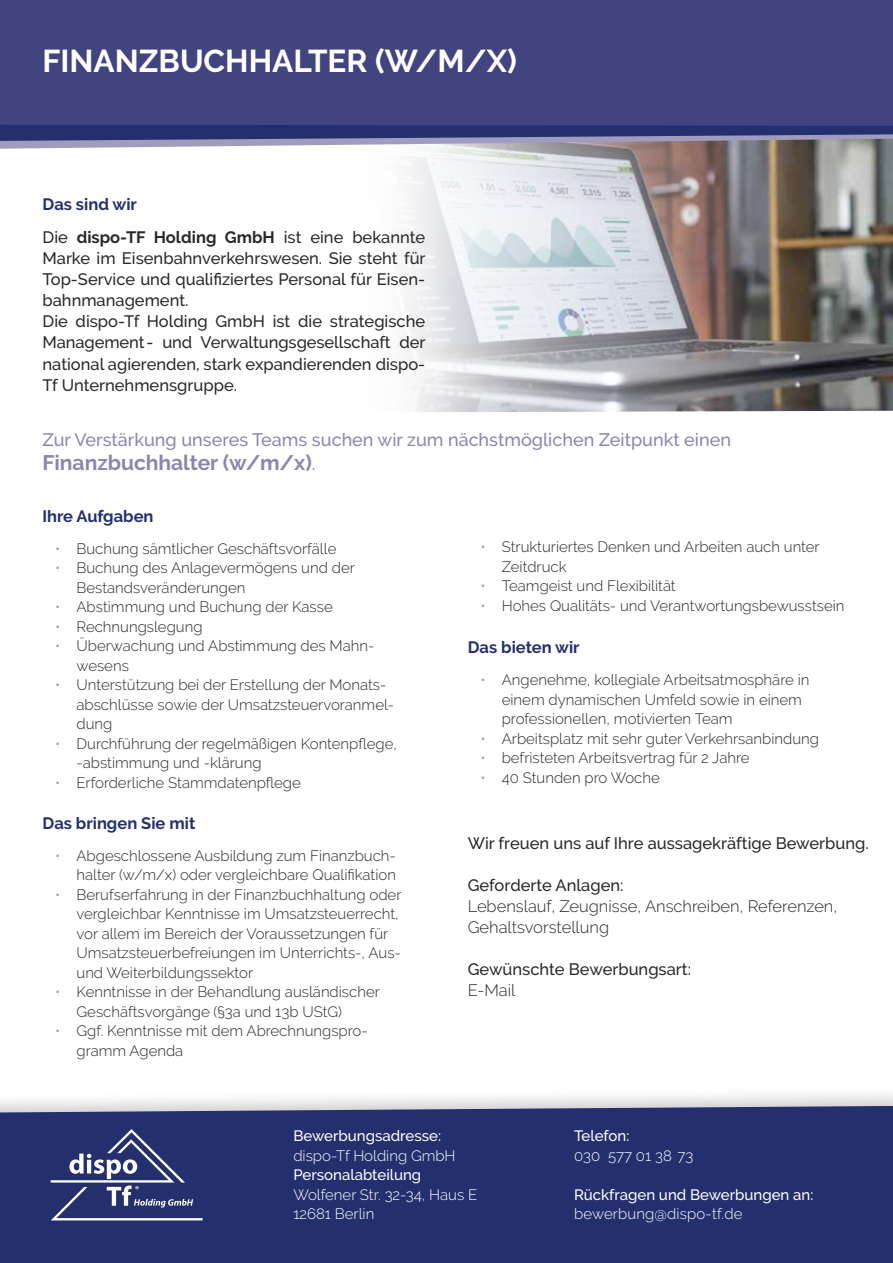
<style>
.page{position:relative;width:893px;height:1263px;background:#fff}
.page>*{position:absolute;margin:0;border:0;box-sizing:border-box;transform-origin:0 0}
.t1{font:700 31.5px "Raleway";color:#fff}
.t2{font:700 21px "Raleway";color:#8a86ae}
.t3{font:500 18px "Raleway";color:#8a86ae}
.t4{font:500 16.5px/21px "Raleway";color:#282827}
.t5{font:300 16.5px/21px "Raleway";color:#282827}
.t6{font:700 16.5px/33.8px "Raleway";color:#282827}
.t7{font:700 16.5px "Raleway";color:#24306e}
.t8{font:300 15px/19.5px "Raleway";color:#282827}
.t9{font:300 15px/19.5px "Raleway";color:#fff}
.t10{font:500 15px "Raleway";color:#fff}
.s1{color:#24306e}
.s2{font-weight:500}
.s3{font-weight:500;font-size:18px}
.s4{color:#a09cbe}
</style>
<div class="page">
<img style="left:407px;top:149px;width:486px;height:263px">
<div style="left:0;top:0;width:893px;height:136px;background:#41447e"></div>
<div style="left:0;top:1085px;width:893px;height:178px;background:#000;opacity:.2"></div>
<div style="left:0;top:1106px;width:893px;height:157px;background:#24306e"></div>
<svg style="left:0;top:125px;width:893px;height:24px;background:#61658e"></svg>
<svg style="left:51px;top:1129px;width:152px;height:91px;background:#454f84"></svg>
<h1 class="t1" style="left:43px;top:43px;width:476px">FINANZBUCHHALTER (W/M/X)</h1>
<p class="t6" style="left:43px;top:187px;width:384px"><span class="s1">Das sind wir<br></span><span class="s2">Die</span> dispo-TF Holding GmbH <span class="s2">ist eine bekannte</span></p>
<p class="t4" style="left:43px;top:248px;width:385px">Marke im Eisenbahnverkehrswesen. Sie steht für Top-Service und qualifiziertes Personal für Eisen&shy;bahnmanagement.<br>Die dispo-Tf Holding GmbH ist die strategische Management - und Verwaltungsgesellschaft der national agierenden, stark expandierenden dispo-Tf Unternehmensgruppe.</p>
<p class="t3" style="left:43px;top:430px;width:690px">Zur Verstärkung unseres Teams suchen wir zum nächstmöglichen Zeitpunkt einen</p>
<h2 class="t2" style="left:43px;top:451px;width:275px">Finanzbuchhalter (w/m/x)<span class="s3">.</span></h2>
<p class="t7" style="left:43px;top:506px;width:113px">Ihre Aufgaben</p>
<p class="t8" style="left:55px;top:539px;width:283px"><span class="s4">•</span> Buchung sämtlicher Geschäftsvorfälle</p>
<p class="t8" style="left:77px;top:558px;width:280px;text-indent:-21px"><span class="s4">•</span> Buchung des Anlagevermögens und der<br>Bestandsveränderungen</p>
<p class="t8" style="left:55px;top:597px;width:279px"><span class="s4">•</span> Abstimmung und Buchung der Kasse</p>
<p class="t8" style="left:55px;top:617px;width:149px"><span class="s4">•</span> Rechnungslegung</p>
<p class="t8" style="left:77px;top:636px;width:299px;text-indent:-21px"><span class="s4">•</span> Überwachung und Abstimmung des Mahn&shy;wesens</p>
<p class="t8" style="left:77px;top:675px;width:319px;text-indent:-21px"><span class="s4">•</span> Unterstützung bei der Erstellung der Monats&shy;abschlüsse sowie der Umsatzsteuervoranmel&shy;dung</p>
<p class="t8" style="left:77px;top:734px;width:322px;text-indent:-21px"><span class="s4">•</span> Durchführung der regelmäßigen Kontenpflege, -abstimmung und -klärung</p>
<p class="t8" style="left:55px;top:773px;width:247px"><span class="s4">•</span> Erforderliche Stammdatenpflege</p>
<p class="t7" style="left:43px;top:813px;width:154px">Das bringen Sie mit</p>
<p class="t8" style="left:55px;top:846px;width:342px;text-align:right"><span class="s4">•</span> Abgeschlossene Ausbildung zum Finanzbuch&shy;halter (w/m/x) oder vergleichbare Qualifikation</p>
<p class="t8" style="left:77px;top:885px;width:326px;text-indent:-21px"><span class="s4">•</span> Berufserfahrung in der Finanzbuchhaltung oder vergleichbar Kenntnisse im Umsatzsteuerrecht, vor allem im Bereich der Voraussetzungen für Umsatzsteuerbefreiungen im Unterrichts-, Aus&shy;und Weiterbildungssektor</p>
<p class="t8" style="left:77px;top:982px;width:305px;text-indent:-21px"><span class="s4">•</span> Kenntnisse in der Behandlung ausländischer<br>Geschäftsvorgänge (§3a und 13b UStG)</p>
<p class="t8" style="left:77px;top:1021px;width:293px;text-indent:-21px"><span class="s4">•</span> ✓Ggf. Kenntnisse mit dem Abrechnungspro&shy;gramm Agenda</p>
<p class="t8" style="left:502px;top:537px;width:319px;text-indent:-21px"><span class="s4">•</span> Strukturiertes Denken und Arbeiten auch unter<br>Zeitdruck</p>
<p class="t8" style="left:480px;top:576px;width:197px"><span class="s4">•</span> Teamgeist und Flexibilität</p>
<p class="t8" style="left:480px;top:595px;width:366px"><span class="s4">•</span> Hohes Qualitäts- und Verantwortungsbewusstsein</p>
<p class="t7" style="left:468px;top:638px;width:113px">Das bieten wir</p>
<p class="t8" style="left:502px;top:670px;width:309px;text-indent:-21px"><span class="s4">•</span> ✓Angenehme, kollegiale Arbeitsatmosphäre in einem dynamischen Umfeld sowie in einem professionellen, motivierten Team</p>
<p class="t8" style="left:480px;top:728px;width:340px"><span class="s4">•</span> ✓Arbeitsplatz mit sehr guter Verkehrsanbindung</p>
<p class="t8" style="left:480px;top:748px;width:271px"><span class="s4">•</span> ✓befristeten Arbeitsvertrag für 2 Jahre</p>
<p class="t8" style="left:480px;top:767px;width:181px"><span class="s4">•</span> 40 Stunden pro Woche</p>
<p class="t4" style="left:468px;top:832px;width:403px">Wir freuen uns auf Ihre aussagekräftige Bewerbung.</p>
<p class="t4" style="left:468px;top:874px;width:157px">Geforderte Anlagen:</p>
<p class="t5" style="left:468px;top:895px;width:371px">Lebenslauf, Zeugnisse, Anschreiben, Referenzen,<br>Gehaltsvorstellung</p>
<p class="t4" style="left:468px;top:958px;width:225px">Gewünschte Bewerbungsart:</p>
<p class="t5" style="left:468px;top:979px;width:49px">E-Mail</p>
<p class="t10" style="left:293px;top:1127px;width:149px">Bewerbungsadresse:</p>
<p class="t9" style="left:293px;top:1145px;width:164px">dispo-Tf Holding GmbH</p>
<p class="t10" style="left:293px;top:1166px;width:129px">Personalabteilung</p>
<p class="t9" style="left:293px;top:1184px;width:185px">Wolfener Str. 32-34, Haus E<br>12681 Berlin</p>
<p class="t10" style="left:574px;top:1127px;width:57px">Telefon:</p>
<p class="t9" style="left:574px;top:1145px;width:121px">030 577 01 38 73</p>
<p class="t10" style="left:574px;top:1185px;width:241px">Rückfragen und Bewerbungen an:</p>
<p class="t9" style="left:574px;top:1204px;width:170px">bewerbung@dispo-tf.de</p>
</div>
